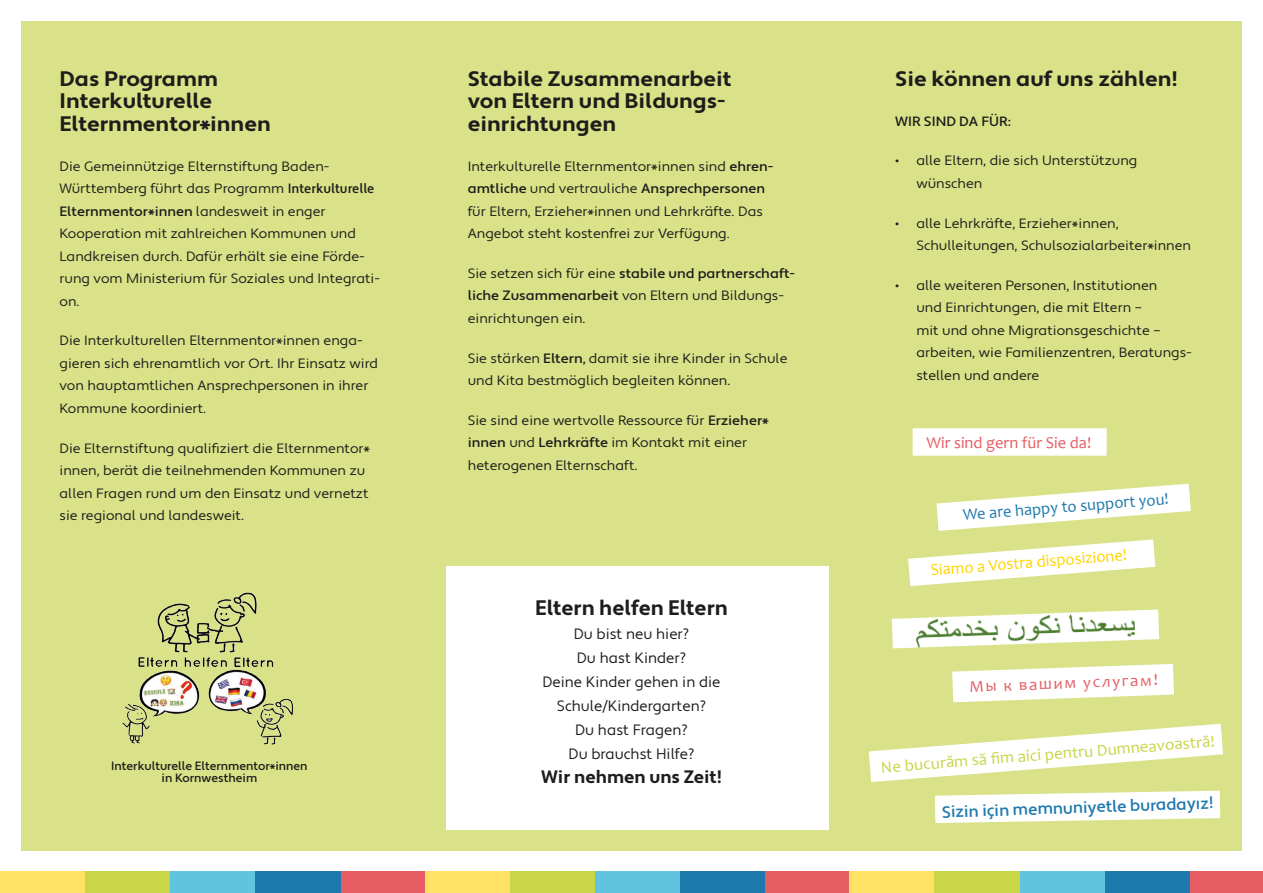
<style>
.page{position:relative;width:1263px;height:893px;background:#fff}
.page>*{position:absolute;margin:0;border:0;box-sizing:border-box;transform-origin:0 0}
.Fließtext{font:700 21px/22.5px "Apertura";color:#1d1d1b;scale:1.05 1}
.Fließtext-2{font:700 21px "Apertura";color:#1d1d1b}
.t1{font:700 18px "Apertura";color:#1d1d1b}
.Fließtext-3{font:16.5px "Candara";color:#c8d647}
.Fließtext-4{font:500 16.5px "Apertura";color:#1e79ac}
.Fließtext-5{font:16.5px "Candara";color:#ffd500}
.Fließtext-6{font:16.5px "Candara";color:#1e79ac}
.Fließtext-7{font:16.5px "Candara";color:#e65e63}
.Fließtext-8{font:16.5px "Candara";color:#e65e63;scale:1.05 1}
.t2{font:15px/24px "Apertura";color:#1d1d1b;text-align:center}
.Fließtext-9{font:13.5px/22.5px "Apertura";color:#1d1d1b;scale:1.05 1}
.Fließtext-10{font:500 13.5px "Apertura";color:#1d1d1b;scale:1.05 1}
.t3{font:500 12px "Apertura";color:#1d1d1b}
.s1{font-weight:500;font-stretch:condensed}
.s2{font-weight:500}
</style>
<div class="page">
<div style="left:21px;top:22px;width:1221px;height:829px;background:#d9e288"></div>
<div style="left:1px;top:872px;width:85px;height:21px;background:#ffe164"></div>
<div style="left:86px;top:872px;width:85px;height:21px;background:#c8d647"></div>
<div style="left:171px;top:872px;width:85px;height:21px;background:#60c4de"></div>
<div style="left:256px;top:872px;width:85px;height:21px;background:#1e79ac"></div>
<div style="left:341px;top:872px;width:84px;height:21px;background:#e65e63"></div>
<div style="left:425px;top:872px;width:85px;height:21px;background:#ffe164"></div>
<div style="left:510px;top:872px;width:85px;height:21px;background:#c8d647"></div>
<div style="left:595px;top:872px;width:85px;height:21px;background:#60c4de"></div>
<div style="left:680px;top:872px;width:85px;height:21px;background:#1e79ac"></div>
<div style="left:765px;top:872px;width:85px;height:21px;background:#e65e63"></div>
<div style="left:850px;top:872px;width:85px;height:21px;background:#ffe164"></div>
<div style="left:935px;top:872px;width:85px;height:21px;background:#c8d647"></div>
<div style="left:1020px;top:872px;width:85px;height:21px;background:#60c4de"></div>
<div style="left:1105px;top:872px;width:85px;height:21px;background:#1e79ac"></div>
<div style="left:1190px;top:872px;width:73px;height:21px;background:#e65e63"></div>
<div style="left:913px;top:428px;width:194px;height:28px;background:#fff;border:2px solid #fff"></div>
<svg style="left:936px;top:483px;width:255px;height:48px"></svg>
<svg style="left:908px;top:539px;width:248px;height:47px"></svg>
<svg style="left:891px;top:609px;width:269px;height:40px"></svg>
<svg style="left:952px;top:664px;width:222px;height:39px"></svg>
<svg style="left:868px;top:723px;width:355px;height:59px"></svg>
<img style="left:902px;top:609px;width:233px;height:40px">
<div style="left:446px;top:566px;width:383px;height:263px;background:#fff"></div>
<svg style="left:935px;top:790px;width:286px;height:33px;background:#f8faea"></svg>
<img style="left:122px;top:592px;width:172px;height:153px">
<p class="Fließtext" style="left:60px;top:68px;width:203px">Das Programm<br>Interkulturelle<br>Elternmentor*innen</p>
<p class="Fließtext-9" style="left:60px;top:155px;width:307px">Die Gemeinnützige Elternstiftung Baden-Württemberg führt das Programm <span class="s1">Interkulturelle </span><span class="s2">Elternmentor*innen</span> landesweit in enger Kooperation mit zahlreichen Kommunen und Landkreisen durch. Dafür erhält sie eine Förde&shy;rung vom Ministerium für Soziales und Integrati&shy;on.</p>
<p class="Fließtext-9" style="left:60px;top:330px;width:305px">Die Interkulturellen Elternmentor*innen enga&shy;gieren sich ehrenamtlich vor Ort. Ihr Einsatz wird von hauptamtlichen Ansprechpersonen in ihrer Kommune koordiniert.</p>
<p class="Fließtext-9" style="left:60px;top:437px;width:297px">Die Elternstiftung qualifiziert die Elternmentor* innen, berät die teilnehmenden Kommunen zu allen Fragen rund um den Einsatz und vernetzt sie regional und landesweit.</p>
<p class="t3" style="left:111px;top:759px;width:198px">Interkulturelle Elternmentor*innen</p>
<p class="t3" style="left:162px;top:771px;width:97px">in Kornwestheim</p>
<p class="Fließtext" style="left:468px;top:68px;width:253px">Stabile Zusammenarbeit von Eltern und Bildungs&shy;einrichtungen</p>
<p class="Fließtext-9" style="left:468px;top:155px;width:293px">Interkulturelle Elternmentor*innen sind <span class="s2">ehren&shy;amtliche</span> und vertrauliche <span class="s2">Ansprechpersonen </span>für Eltern, Erzieher*innen und Lehrkräfte. Das Angebot steht kostenfrei zur Verfügung.</p>
<p class="Fließtext-9" style="left:468px;top:262px;width:313px">Sie setzen sich für eine <span class="s2">stabile und partnerschaft&shy;liche Zusammenarbeit</span> von Eltern und Bildungs&shy;einrichtungen ein.</p>
<p class="Fließtext-9" style="left:468px;top:347px;width:306px">Sie stärken <span class="s2">Eltern,</span> damit sie ihre Kinder in Schule und Kita bestmöglich begleiten können.</p>
<p class="Fließtext-9" style="left:468px;top:409px;width:288px">Sie sind eine wertvolle Ressource für <span class="s2">Erzieher* innen</span> und <span class="s2">Lehrkräfte</span> im Kontakt mit einer heterogenen Elternschaft.</p>
<p class="Fließtext-2" style="left:535px;top:595px;width:194px">Eltern helfen Eltern</p>
<p class="t2" style="left:574px;top:623px;width:117px">Du bist neu hier?</p>
<p class="t2" style="left:577px;top:647px;width:111px">Du hast Kinder?</p>
<p class="t2" style="left:542px;top:671px;width:179px">Deine Kinder gehen in die<br>Schule/Kindergarten?</p>
<p class="t2" style="left:575px;top:719px;width:114px">Du hast Fragen?</p>
<p class="t2" style="left:569px;top:743px;width:127px">Du brauchst Hilfe?</p>
<p class="t1" style="left:541px;top:766px;width:182px">Wir nehmen uns Zeit!</p>
<p class="Fließtext" style="left:895px;top:68px;width:271px">Sie können auf uns zählen!</p>
<p class="Fließtext-10" style="left:895px;top:113px;width:112px">WIR SIND DA FÜR:</p>
<p class="Fließtext-9" style="left:916px;top:150px;width:212px;text-indent:-21px">• alle Eltern, die sich Unterstützung wünschen</p>
<p class="Fließtext-9" style="left:916px;top:212px;width:263px;text-indent:-21px">• alle Lehrkräfte, Erzieher*innen,<br>Schulleitungen, Schulsozialarbeiter*innen</p>
<p class="Fließtext-9" style="left:916px;top:274px;width:264px;text-indent:-21px">• alle weiteren Personen, Institutionen<br>und Einrichtungen, die mit Eltern –<br>mit und ohne Migrationsgeschichte – arbeiten, wie Familienzentren, Beratungs&shy;stellen und andere</p>
<p class="Fließtext-7" style="left:926px;top:433px;width:166px">Wir sind gern für Sie da!</p>
<p class="Fließtext-6" style="left:962px;top:505px;width:208px;rotate:-5deg">We are happy to support you!</p>
<p class="Fließtext-5" style="left:930px;top:561px;width:198px;rotate:-5deg">Siamo a Vostra disposizione!</p>
<p class="Fließtext-8" style="left:969px;top:676px;width:181px;rotate:-2deg">Мы к вашим услугам!</p>
<p class="Fließtext-3" style="left:880px;top:755px;width:336px;rotate:-4deg">Ne bucurăm să fi m aici pentru Dumneavoastră!</p>
<p class="Fließtext-4" style="left:941px;top:802px;width:273px;rotate:-2deg">Sizin için memnuniyetle buradayız!</p>
</div>
